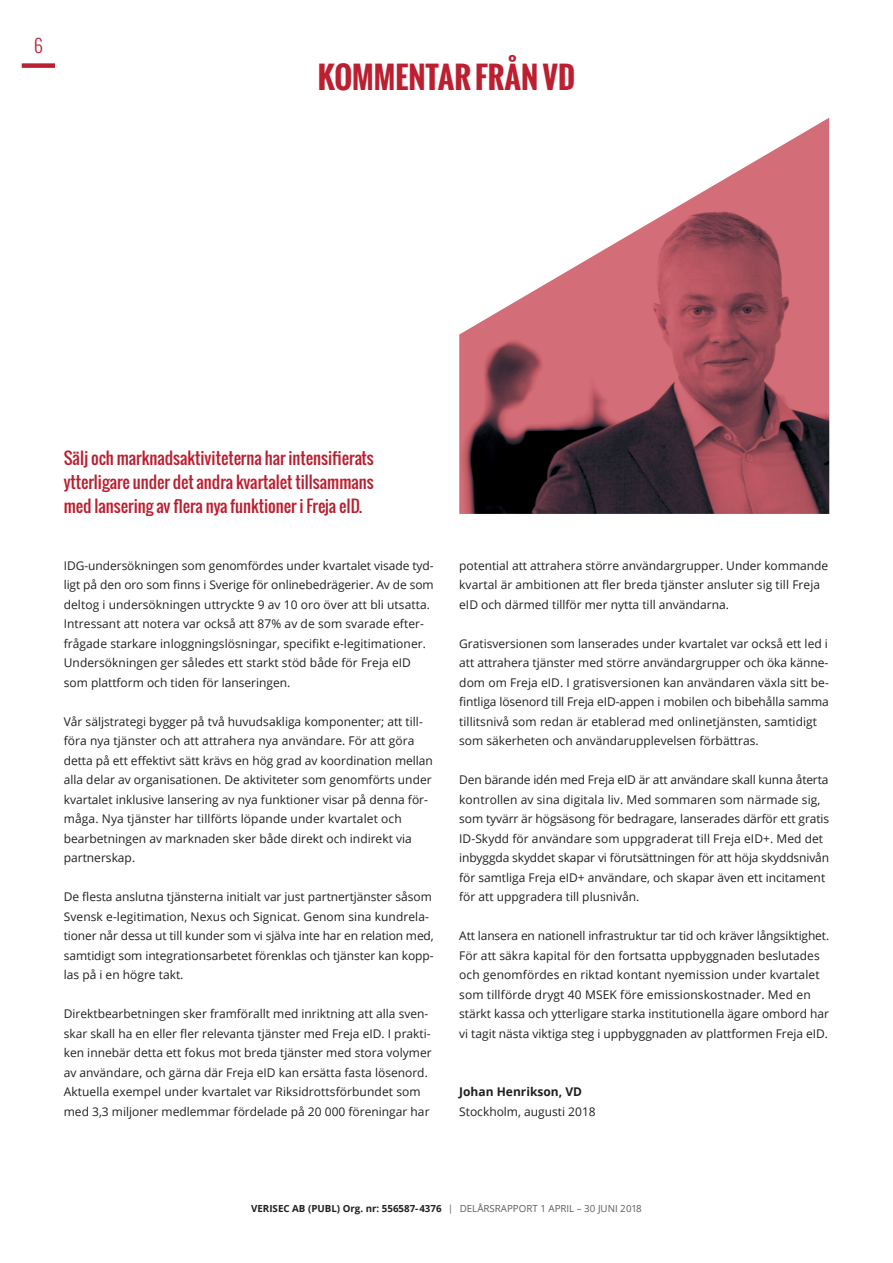
<style>
.page{position:relative;width:893px;height:1263px;background:#fff}
.page>*{position:absolute;margin:0;border:0;box-sizing:border-box;transform-origin:0 0}
.t1{font:700 30px "Oswald";color:#bc1f30}
.t2{font:300 18px "Oswald";color:#bc1f30}
.t3{font:16.5px/24px "Oswald";color:#bc1f30;text-align:justify}
.t4{font:12px/19.5px "Open Sans";color:#231f20}
.t5{font:700 12px "Open Sans";color:#231f20}
.t6{font:700 9.75px "Open Sans";color:#231f20}
.s1{font-family:"Lato";font-weight:400;color:#5f5c5f}
.s2{font-weight:400;color:#5f5c5f}
</style>
<div class="page">
<div style="left:22px;top:63px;width:33px;height:5px;background:#bc1f30"></div>
<svg style="left:459px;top:118px;width:370px;height:396px"></svg>
<h2 class="t2" style="left:34px;top:33px;width:10px">6</h2>
<p class="t1" style="left:318px;top:55px;width:259px">KOMMENTAR FRÅN VD</p>
<p class="t3" style="left:64px;top:446px;width:312px">Sälj och marknadsaktiviteterna har intensifierats ytterligare under det andra kvartalet tillsammans med lansering av flera nya funktioner i Freja eID.</p>
<p class="t4" style="left:64px;top:555px;width:371px">IDG-undersökningen som genomfördes under kvartalet visade tyd&shy;ligt på den oro som finns i Sverige för onlinebedrägerier. Av de som deltog i undersökningen uttryckte 9 av 10 oro över att bli utsatta.<br>Intressant att notera var också att 87% av de som svarade efter&shy;frågade starkare inloggningslösningar, specifikt e-legitimationer.<br>Undersökningen ger således ett starkt stöd både för Freja eID som plattform och tiden för lanseringen.</p>
<p class="t4" style="left:64px;top:711px;width:371px">Vår säljstrategi bygger på två huvudsakliga komponenter; att till&shy;föra nya tjänster och att attrahera nya användare. För att göra detta på ett effektivt sätt krävs en hög grad av koordination mellan alla delar av organisationen. De aktiviteter som genomförts under kvartalet inklusive lansering av nya funktioner visar på denna för&shy;måga. Nya tjänster har tillförts löpande under kvartalet och bearbetningen av marknaden sker både direkt och indirekt via partnerskap.</p>
<p class="t4" style="left:64px;top:887px;width:371px">De flesta anslutna tjänsterna initialt var just partnertjänster såsom Svensk e-legitimation, Nexus och Signicat. Genom sina kundrela&shy;tioner når dessa ut till kunder som vi själva inte har en relation med, samtidigt som integrationsarbetet förenklas och tjänster kan kopp&shy;las på i en högre takt.</p>
<p class="t4" style="left:64px;top:1004px;width:369px">Direktbearbetningen sker framförallt med inriktning att alla sven&shy;skar skall ha en eller fler relevanta tjänster med Freja eID. I prakti&shy;ken innebär detta ett fokus mot breda tjänster med stora volymer av användare, och gärna där Freja eID kan ersätta fasta lösenord.<br>Aktuella exempel under kvartalet var Riksidrottsförbundet som med 3,3 miljoner medlemmar fördelade på 20 000 föreningar har</p>
<p class="t4" style="left:459px;top:555px;width:370px">potential att attrahera större användargrupper. Under kommande kvartal är ambitionen att fler breda tjänster ansluter sig till Freja eID och därmed tillför mer nytta till användarna.</p>
<p class="t4" style="left:459px;top:633px;width:371px">Gratisversionen som lanserades under kvartalet var också ett led i att attrahera tjänster med större användargrupper och öka känne&shy;dom om Freja eID. I gratisversionen kan användaren växla sitt be&shy;fintliga lösenord till Freja eID-appen i mobilen och bibehålla samma tillitsnivå som redan är etablerad med onlinetjänsten, samtidigt som säkerheten och användarupplevelsen förbättras.</p>
<p class="t4" style="left:459px;top:770px;width:371px">Den bärande idén med Freja eID är att användare skall kunna återta kontrollen av sina digitala liv. Med sommaren som närmade sig, som tyvärr är högsäsong för bedragare, lanserades därför ett gratis ID-Skydd för användare som uppgraderat till Freja eID+. Med det inbyggda skyddet skapar vi förutsättningen för att höja skyddsnivån för samtliga Freja eID+ användare, och skapar även ett incitament för att uppgradera till plusnivån.</p>
<p class="t4" style="left:459px;top:926px;width:371px">Att lansera en nationell infrastruktur tar tid och kräver långsiktighet.<br>För att säkra kapital för den fortsatta uppbyggnaden beslutades och genomfördes en riktad kontant nyemission under kvartalet som tillförde drygt 40 MSEK före emissionskostnader. Med en stärkt kassa och ytterligare starka institutionella ägare ombord har vi tagit nästa viktiga steg i uppbyggnaden av plattformen Freja eID.</p>
<p class="t5" style="left:459px;top:1083px;width:124px">Johan Henrikson, VD</p>
<p class="t4" style="left:459px;top:1101px;width:138px">Stockholm, augusti 2018</p>
<p class="t6" style="left:251px;top:1202px;width:392px">VERISEC AB (PUBL) Org. nr: 556587-4376 <span class="s1">|</span> <span class="s2">DELÅRSRAPPORT 1 APRIL – 30 JUNI 2018</span></p>
</div>
